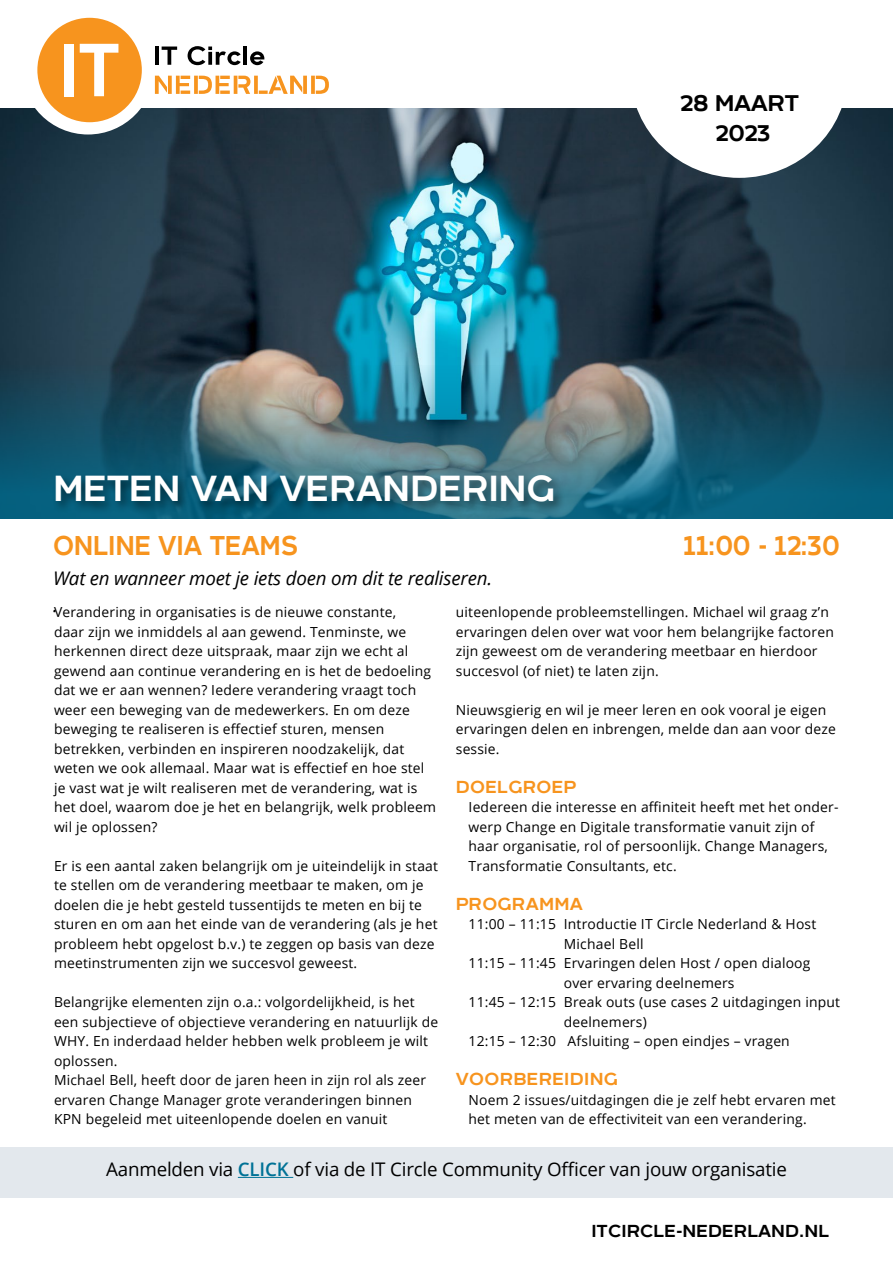
<style>
.page{position:relative;width:893px;height:1263px;background:#fff}
.page>*{position:absolute;margin:0;border:0;box-sizing:border-box;transform-origin:0 0}
.t1{font:700 36px "Arkibal";letter-spacing:-.01em;color:#fff}
.t2{font:700 27px "Arkibal";letter-spacing:-.01em;color:#f7941e;scale:.9 1}
.t3{font:700 22.5px/30px "Arkibal";letter-spacing:-.02em;color:#000;text-align:center}
.t4{font:18.75px "Open Sans";letter-spacing:-.01em;color:#000}
.t5{font:italic 18.75px "Open Sans";letter-spacing:-.01em;color:#000}
.t6{font:700 17.25px "Arkibal";letter-spacing:.015em;color:#f7941e}
.t7{font:700 17.25px "Arkibal";color:#000}
.program{font:13.8px/19.5px "Open Sans";letter-spacing:.015em;color:#000}
.s1{font-weight:600;color:#007296}
</style>
<div class="page">
<img style="left:0;top:108px;width:893px;height:411px">
<img style="left:0;top:365px;width:893px;height:153px">
<div style="left:53px;top:472px;width:513px;height:42px;background:#000;opacity:.5"></div>
<div style="left:22px;top:2px;width:132px;height:132px;background:#fff;border-radius:50%"></div>
<div style="left:37px;top:18px;width:105px;height:104px;background:#f7941e;border-radius:50%"></div>
<div style="left:64px;top:44px;width:10px;height:52px;background:#fff"></div>
<svg style="left:80px;top:44px;width:38px;height:52px"></svg>
<hr style="left:155px;top:47px;width:4px;height:18px;background:#000">
<svg style="left:162px;top:47px;width:15px;height:18px"></svg>
<svg style="left:188px;top:46px;width:53px;height:19px"></svg>
<hr style="left:243px;top:47px;width:4px;height:18px;background:#000">
<svg style="left:250px;top:51px;width:14px;height:14px"></svg>
<svg style="left:155px;top:76px;width:95px;height:18px"></svg>
<svg style="left:254px;top:76px;width:4px;height:18px"></svg>
<svg style="left:259px;top:76px;width:70px;height:18px"></svg>
<svg style="left:631px;top:108px;width:217px;height:70px"></svg>
<div style="left:0;top:1147px;width:893px;height:51px;background:#e3e8ed"></div>
<hr style="left:238px;top:1177px;width:55px;height:1px;background:#007296">
<p class="t3" style="left:680px;top:87px;width:121px">28 MAART<br>2023</p>
<p class="t1" style="left:53px;top:462px;width:503px">METEN VAN VERANDERING</p>
<p class="t2" style="left:53px;top:526px;width:274px">ONLINE VIA TEAMS</p>
<p class="t2" style="left:684px;top:526px;width:175px">11:00 - 12:30</p>
<p class="t5" style="left:53px;top:565px;width:440px">Wat en wanneer moet je iets doen om dit te realiseren.</p>
<p class="t5" style="left:53px;top:592px;width:6px">.</p>
<p class="program" style="left:54px;top:602px;width:383px">Verandering in organisaties is de nieuwe constante,<br>daar zijn we inmiddels al aan gewend. Tenminste, we herkennen direct deze uitspraak, maar zijn we echt al gewend aan continue verandering en is het de bedoeling dat we er aan wennen? Iedere verandering vraagt toch weer een beweging van de medewerkers. En om deze beweging te realiseren is effectief sturen, mensen betrekken, verbinden en inspireren noodzakelijk, dat weten we ook allemaal. Maar wat is effectief en hoe stel je vast wat je wilt realiseren met de verandering, wat is het doel, waarom doe je het en belangrijk, welk probleem wil je oplossen?</p>
<p class="program" style="left:54px;top:856px;width:386px">Er is een aantal zaken belangrijk om je uiteindelijk in staat te stellen om de verandering meetbaar te maken, om je doelen die je hebt gesteld tussentijds te meten en bij te sturen en om aan het einde van de verandering (als je het probleem hebt opgelost b.v.) te zeggen op basis van deze meetinstrumenten zijn we succesvol geweest.</p>
<p class="program" style="left:54px;top:992px;width:386px">Belangrijke elementen zijn o.a.: volgordelijkheid, is het een subjectieve of objectieve verandering en natuurlijk de WHY. En inderdaad helder hebben welk probleem je wilt oplossen.</p>
<p class="program" style="left:54px;top:1070px;width:374px">Michael Bell, heeft door de jaren heen in zijn rol als zeer ervaren Change Manager grote veranderingen binnen<br>KPN begeleid met uiteenlopende doelen en vanuit</p>
<p class="program" style="left:456px;top:602px;width:379px">uiteenlopende probleemstellingen. Michael wil graag z’n ervaringen delen over wat voor hem belangrijke factoren zijn geweest om de verandering meetbaar en hierdoor succesvol (of niet) te laten zijn.</p>
<p class="program" style="left:456px;top:700px;width:382px">Nieuwsgierig en wil je meer leren en ook vooral je eigen ervaringen delen en inbrengen, melde dan aan voor deze sessie.</p>
<p class="t6" style="left:456px;top:774px;width:122px">DOELGROEP</p>
<p class="program" style="left:469px;top:797px;width:371px">Iedereen die interesse en affiniteit heeft met het onder&shy;werp Change en Digitale transformatie vanuit zijn of haar organisatie, rol of persoonlijk. Change Managers, Transformatie Consultants, etc.</p>
<p class="t6" style="left:456px;top:891px;width:129px">PROGRAMMA</p>
<p class="program" style="left:564px;top:914px;width:254px;text-indent:-95px">11:00 – 11:15 Introductie IT Circle Nederland &amp; Host<br>Michael Bell</p>
<p class="program" style="left:564px;top:953px;width:248px;text-indent:-95px">11:15 – 11:45 Ervaringen delen Host / open dialoog over ervaring deelnemers</p>
<p class="program" style="left:564px;top:992px;width:278px;text-indent:-95px">11:45 – 12:15 Break outs (use cases 2 uitdagingen input deelnemers)</p>
<p class="program" style="left:469px;top:1031px;width:323px">12:15 – 12:30 Afsluiting – open eindjes – vragen</p>
<p class="t6" style="left:456px;top:1067px;width:164px">VOORBEREIDING</p>
<p class="program" style="left:469px;top:1090px;width:369px">Noem 2 issues/uitdagingen die je zelf hebt ervaren met het meten van de effectiviteit van een verandering.</p>
<p class="t4" style="left:106px;top:1156px;width:682px">Aanmelden via <span class="s1">CLICK</span> of via de IT Circle Community Officer van jouw organisatie</p>
<p class="t7" style="left:591px;top:1218px;width:239px">ITCIRCLE-NEDERLAND.NL</p>
</div>
